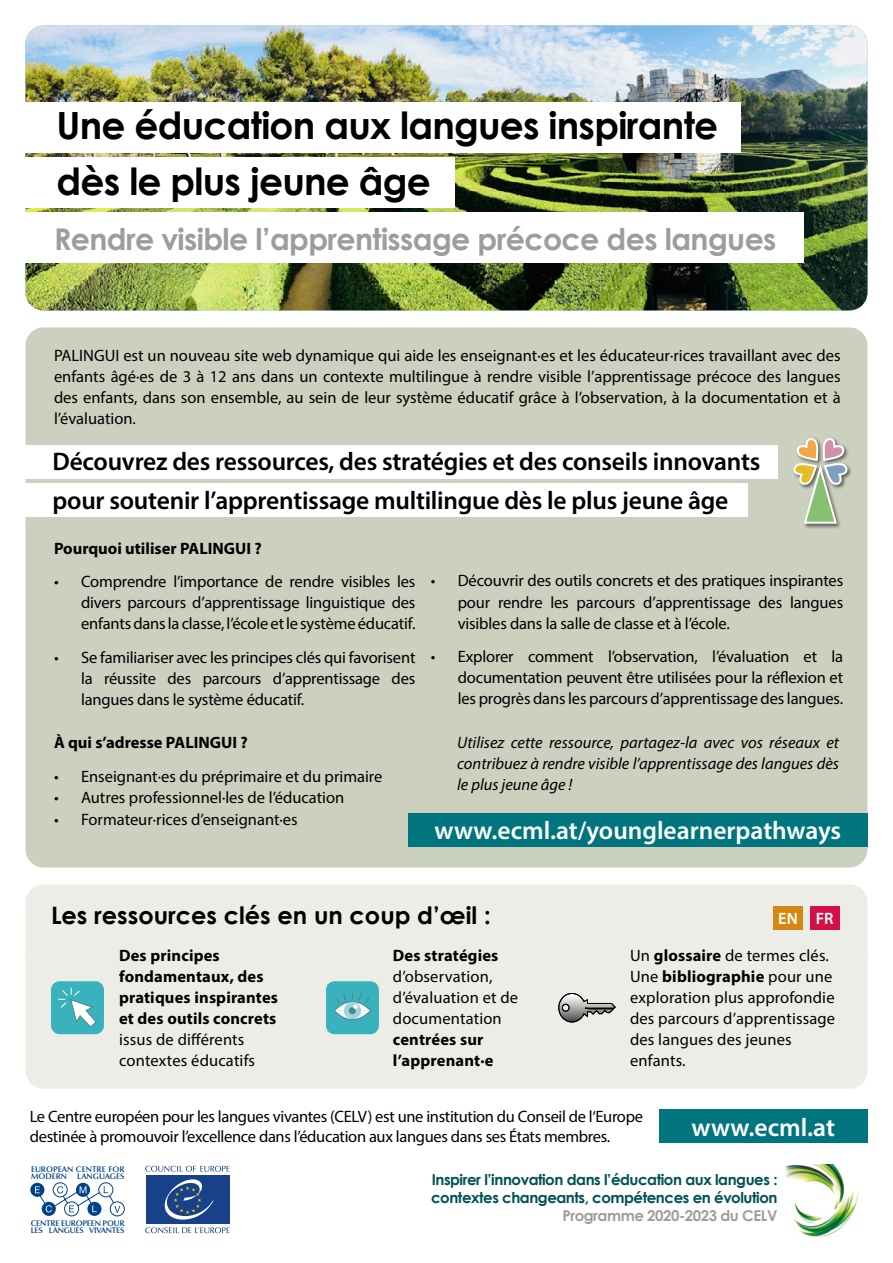
<style>
.page{position:relative;width:893px;height:1263px;background:#fff}
.page>*{position:absolute;margin:0;border:0;box-sizing:border-box;transform-origin:0 0}
.t1{font:700 37.5px/56.1px "Century Gothic";letter-spacing:-.02em;color:#000}
.t2{font:700 30px "Century Gothic";letter-spacing:-.02em;color:#9d9d9c}
.t3{font:600 25.5px/39.6px "Myriad Pro";letter-spacing:-.01em;color:#000}
.t4{font:600 25.5px "Myriad Pro";color:#fff}
.t5{font:700 24px "Century Gothic";color:#000}
.t6{font:16.5px/21px "Myriad Pro";letter-spacing:-.01em;color:#000;text-align:justify}
.t7{font:16.5px/21px "Myriad Pro";letter-spacing:.01em;color:#000}
.t8{font:700 16.5px/21px "Myriad Pro";letter-spacing:.01em;color:#000}
.t9{font:italic 16.5px/21px "Myriad Pro";color:#000;text-align:justify}
.t10{font:600 16.5px "Myriad Pro";color:#fff}
.t11{font:700 15px/18px "Century Gothic";letter-spacing:-.03em;color:#005157}
.t12{font:700 15px "Century Gothic";letter-spacing:-.03em;color:#9d9d9c}
.t13{font:600 8.1px/7.6px "Optima LT Std";letter-spacing:-.025em;color:#004289}
.t14{font:600 8.1px/7.6px "Optima LT Std";color:#004289}
.s1{font-weight:700}
</style>
<div class="page">
<div style="left:659px;top:1110px;width:208px;height:33px;background:#00757e"></div>
<div style="left:53px;top:1182px;width:15px;height:15px;border:1px solid #004289;border-radius:50%"></div>
<div style="left:64px;top:1201px;width:15px;height:15px;border:1px solid #004289;border-radius:50%"></div>
<div style="left:99px;top:1182px;width:14px;height:15px;border:1px solid #004289;border-radius:50%"></div>
<div style="left:110px;top:1201px;width:15px;height:15px;border:1px solid #004289;border-radius:50%"></div>
<div style="left:87px;top:1202px;width:14px;height:14px;background:#004289;border-radius:50%"></div>
<div style="left:76px;top:1183px;width:14px;height:14px;background:#004289;border-radius:50%"></div>
<div style="left:42px;top:1202px;width:14px;height:14px;background:#004289;border-radius:50%"></div>
<div style="left:30px;top:1183px;width:14px;height:14px;background:#004289;border-radius:50%"></div>
<svg style="left:35px;top:1186px;width:85px;height:27px"></svg>
<svg style="left:145px;top:1166px;width:85px;height:6px"></svg>
<svg style="left:145px;top:1227px;width:85px;height:6px"></svg>
<div style="left:146px;top:1175px;width:83px;height:49px;background:#174188"></div>
<svg style="left:164px;top:1179px;width:50px;height:41px"></svg>
<img style="left:785px;top:1165px;width:74px;height:71px">
<div style="left:26px;top:935px;width:841px;height:154px;background:#ecede7;border-radius:18px"></div>
<img style="left:26px;top:26px;width:841px;height:284px">
<div style="left:26px;top:884px;width:841px;height:93px;background:#ecede7;border-radius:18px"></div>
<div style="left:26px;top:327px;width:841px;height:540px;background:#ccd0bf;border-radius:18px"></div>
<div style="left:773px;top:906px;width:30px;height:23px;background:#d48712"></div>
<div style="left:810px;top:906px;width:29px;height:23px;background:#d31148"></div>
<div style="left:51px;top:981px;width:53px;height:53px;background:#3ab2bd;border-radius:9px"></div>
<svg style="left:59px;top:988px;width:38px;height:40px"></svg>
<div style="left:326px;top:981px;width:53px;height:53px;background:#3ab2bd;border-radius:9px"></div>
<svg style="left:334px;top:993px;width:37px;height:27px"></svg>
<svg style="left:558px;top:993px;width:58px;height:29px"></svg>
<div style="left:408px;top:813px;width:459px;height:33px;background:#00757e"></div>
<div style="left:16px;top:445px;width:762px;height:33px;background:#fff"></div>
<div style="left:10px;top:102px;width:731px;height:50px;background:#fff"></div>
<div style="left:9px;top:213px;width:795px;height:50px;background:#fff"></div>
<div style="left:9px;top:157px;width:446px;height:51px;background:#fff"></div>
<div style="left:792px;top:436px;width:61px;height:92px;background:#000;opacity:.55"></div>
<svg style="left:792px;top:437px;width:58px;height:88px"></svg>
<div style="left:16px;top:484px;width:731px;height:33px;background:#fff"></div>
<h1 class="t1" style="left:57px;top:95px;width:663px">Une éducation aux langues inspirante dès le plus jeune âge</h1>
<h2 class="t2" style="left:54px;top:216px;width:724px">Rendre visible l’apprentissage précoce des langues</h2>
<p class="t6" style="left:54px;top:345px;width:788px">PALINGUI est un nouveau site web dynamique qui aide les enseignant·es et les éducateur·rices travaillant avec des enfants âgé·es de 3 à 12 ans dans un contexte multilingue à rendre visible l’apprentissage précoce des langues des enfants, dans son ensemble, au sein de leur système éducatif grâce à l’observation, à la documentation et à l’évaluation.</p>
<h3 class="t3" style="left:53px;top:441px;width:709px">Découvrez des ressources, des stratégies et des conseils innovants pour soutenir l’apprentissage multilingue dès le plus jeune âge</h3>
<p class="t8" style="left:54px;top:537px;width:209px">Pourquoi utiliser PALINGUI ?</p>
<p class="t6" style="left:81px;top:571px;width:336px;text-indent:-27px">• Comprendre l’importance de rendre visibles les divers parcours d’apprentissage linguistique des enfants dans la classe, l’école et le système éducatif.</p>
<p class="t6" style="left:81px;top:647px;width:336px;text-indent:-27px">• Se familiariser avec les principes clés qui favorisent la réussite des parcours d’apprentissage des langues dans le système éducatif.</p>
<p class="t8" style="left:54px;top:731px;width:195px">À qui s’adresse PALINGUI ?</p>
<p class="t6" style="left:54px;top:765px;width:330px">• Enseignant·es du préprimaire et du primaire</p>
<p class="t6" style="left:54px;top:786px;width:292px">• Autres professionnel·les de l’éducation</p>
<p class="t6" style="left:54px;top:809px;width:245px">• Formateur·rices d’enseignant·es</p>
<p class="t6" style="left:458px;top:570px;width:387px;text-indent:-27px">• Découvrir des outils concrets et des pratiques inspirantes pour rendre les parcours d’apprentissage des langues visibles dans la salle de classe et à l’école.</p>
<p class="t6" style="left:458px;top:646px;width:387px;text-indent:-27px">• Explorer comment l’observation, l’évaluation et la documentation peuvent être utilisées pour la réflexion et les progrès dans les parcours d’apprentissage des langues.</p>
<p class="t9" style="left:457px;top:732px;width:383px">Utilisez cette ressource, partagez-la avec vos réseaux et contribuez à rendre visible l’apprentissage des langues dès le plus jeune âge !</p>
<h3 class="t4" style="left:435px;top:814px;width:408px">www.ecml.at/younglearnerpathways</h3>
<h3 class="t5" style="left:51px;top:897px;width:441px">Les ressources clés en un coup d’œil :</h3>
<p class="t10" style="left:778px;top:908px;width:57px">EN FR</p>
<p class="t8" style="left:119px;top:945px;width:161px">Des principes fondamentaux, des pratiques inspirantes et des outils concrets</p>
<p class="t7" style="left:119px;top:1029px;width:137px">issus de différents contextes éducatifs</p>
<p class="t7" style="left:630px;top:945px;width:207px">Un <span class="s1">glossaire</span> de termes clés.<br>Une <span class="s1">bibliographie</span> pour une exploration plus approfondie des parcours d’apprentissage des langues des jeunes enfants.</p>
<p class="t8" style="left:393px;top:945px;width:107px">Des stratégies</p>
<p class="t7" style="left:393px;top:966px;width:127px">d’observation, d’évaluation et de documentation</p>
<p class="t8" style="left:393px;top:1029px;width:102px">centrées sur l’apprenant·e</p>
<p class="t6" style="left:30px;top:1107px;width:615px;line-height:19.5px">Le Centre européen pour les langues vivantes (CELV) est une institution du Conseil de l‘Europe destinée à promouvoir l’excellence dans l’éducation aux langues dans ses États membres.</p>
<h3 class="t4" style="left:692px;top:1111px;width:145px">www.ecml.at</h3>
<p class="t14" style="left:31px;top:1165px;width:95px">EUROPEAN CENTRE FOR<br>MODERN LANGUAGES</p>
<p class="t11" style="left:431px;top:1169px;width:348px">Inspirer l’innovation dans l’éducation aux langues : contextes changeants, compétences en évolution</p>
<p class="t12" style="left:562px;top:1204px;width:217px">Programme 2020-2023 du CELV</p>
<p class="t13" style="left:31px;top:1219px;width:95px">CENTRE EUROPEEN POUR<br>LES LANGUES VIVANTES</p>
</div>
